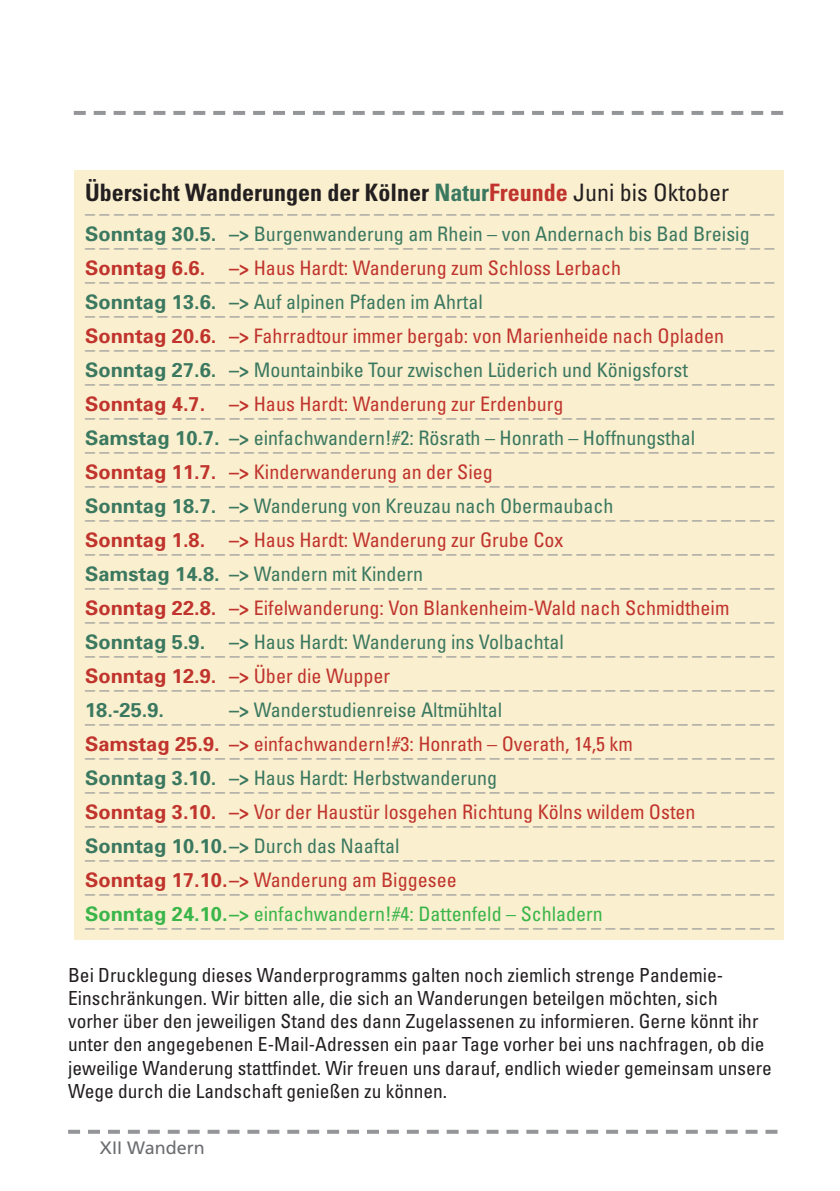
<style>
.page{position:relative;width:840px;height:1191px;background:#fff}
.page>*{position:absolute;margin:0;border:0;box-sizing:border-box;transform-origin:0 0}
.t1{font:700 condensed 24px "Univers";color:#231f20}
.t2{font:condensed 20px/28px "Univers";color:#939598}
.t3{font:condensed 20px/34px "Univers";color:#c0342d}
.t4{font:condensed 20px "Univers";color:#3a7860}
.t5{font:700 20px "Univers";color:#c0342d}
.t6{font:700 20px "Univers";color:#3a7860}
.t7{font:condensed 19.4px/23.2px "Univers";color:#231f20}
.t8{font:18px "Frutiger";color:#6c6d70}
.s1{color:#3a7860}
.s2{color:#c0342d}
.s3{font-weight:400}
.s4{font-weight:700;font-stretch:normal;color:#3a7860}
.s5{font-weight:700;color:#3a7860}
.s6{font-weight:700;font-stretch:normal;color:#c0342d}
.s7{font-weight:700;color:#c0342d}
.s8{font-weight:700}
.s9{font-weight:700;font-stretch:normal;color:#3ab54a}
.s10{font-weight:700;color:#3ab54a}
.s11{color:#3ab54a}
</style>
<div class="page">
<div style="left:74px;top:170px;width:708px;height:769px;background:#faefce"></div>
<svg style="left:74px;top:111px;width:708px;height:4px"></svg>
<svg style="left:68px;top:1129px;width:709px;height:4px"></svg>
<p class="t1" style="left:85px;top:178px;width:645px">Übersicht Wanderungen der Kölner <span class="s1">Natur</span><span class="s2">Freunde</span> <span class="s3">Juni bis Oktober</span></p>
<p class="t2" style="left:85px;top:191px;width:690px">_ _ _ _ _ _ _ _ _ _ _ _ _ _ _ _ _ _ _ _ _ _ _ _ _ _ _ _ _ _ _ _ _ _ _ _ _ _ _ _ _ _ _ _ _ _ _ _<br><span class="s4">Sonntag 30.5.</span> <span class="s5">–&gt;</span> <span class="s1">Burgenwanderung am Rhein – von Andernach bis Bad Breisig</span></p>
<p class="t2" style="left:85px;top:225px;width:690px">_ _ _ _ _ _ _ _ _ _ _ _ _ _ _ _ _ _ _ _ _ _ _ _ _ _ _ _ _ _ _ _ _ _ _ _ _ _ _ _ _ _ _ _ _ _ _ _<br><span class="s6">Sonntag 6.6.</span> <span class="s7">–&gt;</span> <span class="s2">Haus Hardt: Wanderung zum Schloss Lerbach</span></p>
<p class="t2" style="left:85px;top:259px;width:690px">_ _ _ _ _ _ _ _ _ _ _ _ _ _ _ _ _ _ _ _ _ _ _ _ _ _ _ _ _ _ _ _ _ _ _ _ _ _ _ _ _ _ _ _ _ _ _ _<br><span class="s4">Sonntag 13.6.</span> <span class="s5">–&gt;</span> <span class="s1">Auf alpinen Pfaden im Ahrtal</span></p>
<p class="t2" style="left:85px;top:293px;width:690px">_ _ _ _ _ _ _ _ _ _ _ _ _ _ _ _ _ _ _ _ _ _ _ _ _ _ _ _ _ _ _ _ _ _ _ _ _ _ _ _ _ _ _ _ _ _ _ _<br><span class="s6">Sonntag 20.6.</span> <span class="s7">–&gt;</span> <span class="s2">Fahrradtour immer bergab: von Marienheide nach Opladen</span></p>
<p class="t2" style="left:85px;top:327px;width:690px">_ _ _ _ _ _ _ _ _ _ _ _ _ _ _ _ _ _ _ _ _ _ _ _ _ _ _ _ _ _ _ _ _ _ _ _ _ _ _ _ _ _ _ _ _ _ _ _<br><span class="s4">Sonntag 27.6.</span> <span class="s5">–&gt;</span> <span class="s1">Mountainbike Tour zwischen Lüderich und Königsforst</span></p>
<p class="t2" style="left:85px;top:361px;width:690px">_ _ _ _ _ _ _ _ _ _ _ _ _ _ _ _ _ _ _ _ _ _ _ _ _ _ _ _ _ _ _ _ _ _ _ _ _ _ _ _ _ _ _ _ _ _ _ _<br><span class="s6">Sonntag 4.7.</span> <span class="s7">–&gt;</span> <span class="s2">Haus Hardt: Wanderung zur Erdenburg</span></p>
<p class="t2" style="left:85px;top:395px;width:690px">_ _ _ _ _ _ _ _ _ _ _ _ _ _ _ _ _ _ _ _ _ _ _ _ _ _ _ _ _ _ _ _ _ _ _ _ _ _ _ _ _ _ _ _ _ _ _ _<br><span class="s4">Samstag 10.7.</span> <span class="s5">–&gt;</span> <span class="s1">einfachwandern!#2: Rösrath – Honrath – Hoffnungsthal</span></p>
<p class="t2" style="left:85px;top:429px;width:690px">_ _ _ _ _ _ _ _ _ _ _ _ _ _ _ _ _ _ _ _ _ _ _ _ _ _ _ _ _ _ _ _ _ _ _ _ _ _ _ _ _ _ _ _ _ _ _ _<br><span class="s6">Sonntag 11.7.</span> <span class="s7">–&gt;</span> <span class="s2">Kinderwanderung an der Sieg</span></p>
<p class="t2" style="left:85px;top:463px;width:690px">_ _ _ _ _ _ _ _ _ _ _ _ _ _ _ _ _ _ _ _ _ _ _ _ _ _ _ _ _ _ _ _ _ _ _ _ _ _ _ _ _ _ _ _ _ _ _ _<br><span class="s4">Sonntag 18.7.</span> <span class="s5">–&gt;</span> <span class="s1">Wanderung von Kreuzau nach Obermaubach</span></p>
<p class="t2" style="left:85px;top:497px;width:690px">_ _ _ _ _ _ _ _ _ _ _ _ _ _ _ _ _ _ _ _ _ _ _ _ _ _ _ _ _ _ _ _ _ _ _ _ _ _ _ _ _ _ _ _ _ _ _ _<br><span class="s6">Sonntag 1.8.</span> <span class="s7">–&gt;</span> <span class="s2">Haus Hardt: Wanderung zur Grube Cox</span></p>
<p class="t2" style="left:85px;top:531px;width:690px">_ _ _ _ _ _ _ _ _ _ _ _ _ _ _ _ _ _ _ _ _ _ _ _ _ _ _ _ _ _ _ _ _ _ _ _ _ _ _ _ _ _ _ _ _ _ _ _<br><span class="s4">Samstag 14.8.</span> <span class="s5">–&gt;</span> <span class="s1">Wandern mit Kindern</span></p>
<p class="t2" style="left:85px;top:565px;width:690px">_ _ _ _ _ _ _ _ _ _ _ _ _ _ _ _ _ _ _ _ _ _ _ _ _ _ _ _ _ _ _ _ _ _ _ _ _ _ _ _ _ _ _ _ _ _ _ _</p>
<p class="t5" style="left:85px;top:595px;width:133px">Sonntag 22.8.</p>
<p class="t2" style="left:85px;top:599px;width:690px">_ _ _ _ _ _ _ _ _ _ _ _ _ _ _ _ _ _ _ _ _ _ _ _ _ _ _ _ _ _ _ _ _ _ _ _ _ _ _ _ _ _ _ _ _ _ _ _</p>
<p class="t3" style="left:85px;top:590px;width:645px;text-indent:144px"><span class="s8">–&gt;</span> Eifelwanderung: Von Blankenheim-Wald nach Schmidtheim<br><span class="s4">Sonntag 5.9.</span> <span class="s5">–&gt;</span> <span class="s1">Haus Hardt: Wanderung ins Volbachtal</span></p>
<p class="t2" style="left:85px;top:633px;width:690px">_ _ _ _ _ _ _ _ _ _ _ _ _ _ _ _ _ _ _ _ _ _ _ _ _ _ _ _ _ _ _ _ _ _ _ _ _ _ _ _ _ _ _ _ _ _ _ _<br><span class="s6">Sonntag 12.9.</span> <span class="s7">–&gt;</span> <span class="s2">Über die Wupper</span></p>
<p class="t2" style="left:85px;top:667px;width:690px">_ _ _ _ _ _ _ _ _ _ _ _ _ _ _ _ _ _ _ _ _ _ _ _ _ _ _ _ _ _ _ _ _ _ _ _ _ _ _ _ _ _ _ _ _ _ _ _</p>
<p class="t6" style="left:85px;top:697px;width:80px">18.-25.9.</p>
<p class="t4" style="left:229px;top:697px;width:274px"><span class="s8">–&gt;</span> Wanderstudienreise Altmühltal</p>
<p class="t2" style="left:85px;top:701px;width:690px">_ _ _ _ _ _ _ _ _ _ _ _ _ _ _ _ _ _ _ _ _ _ _ _ _ _ _ _ _ _ _ _ _ _ _ _ _ _ _ _ _ _ _ _ _ _ _ _</p>
<p class="t5" style="left:85px;top:731px;width:136px">Samstag 25.9.</p>
<p class="t2" style="left:85px;top:735px;width:690px">_ _ _ _ _ _ _ _ _ _ _ _ _ _ _ _ _ _ _ _ _ _ _ _ _ _ _ _ _ _ _ _ _ _ _ _ _ _ _ _ _ _ _ _ _ _ _ _</p>
<p class="t3" style="left:85px;top:726px;width:549px;text-indent:144px"><span class="s8">–&gt;</span> einfachwandern!#3: Honrath – Overath, 14,5 km<br><span class="s4">Sonntag 3.10.</span> <span class="s5">–&gt;</span> <span class="s1">Haus Hardt: Herbstwanderung</span></p>
<p class="t2" style="left:85px;top:769px;width:690px">_ _ _ _ _ _ _ _ _ _ _ _ _ _ _ _ _ _ _ _ _ _ _ _ _ _ _ _ _ _ _ _ _ _ _ _ _ _ _ _ _ _ _ _ _ _ _ _<br><span class="s6">Sonntag 3.10.</span> <span class="s7">–&gt;</span> <span class="s2">Vor der Haustür losgehen Richtung Kölns wildem Osten</span></p>
<p class="t2" style="left:85px;top:803px;width:690px">_ _ _ _ _ _ _ _ _ _ _ _ _ _ _ _ _ _ _ _ _ _ _ _ _ _ _ _ _ _ _ _ _ _ _ _ _ _ _ _ _ _ _ _ _ _ _ _<br><span class="s4">Sonntag 10.10.</span><span class="s5">–&gt;</span> <span class="s1">Durch das Naaftal</span></p>
<p class="t2" style="left:85px;top:837px;width:690px">_ _ _ _ _ _ _ _ _ _ _ _ _ _ _ _ _ _ _ _ _ _ _ _ _ _ _ _ _ _ _ _ _ _ _ _ _ _ _ _ _ _ _ _ _ _ _ _<br><span class="s6">Sonntag 17.10.</span><span class="s7">–&gt;</span> <span class="s2">Wanderung am Biggesee</span></p>
<p class="t2" style="left:85px;top:871px;width:690px">_ _ _ _ _ _ _ _ _ _ _ _ _ _ _ _ _ _ _ _ _ _ _ _ _ _ _ _ _ _ _ _ _ _ _ _ _ _ _ _ _ _ _ _ _ _ _ _<br><span class="s9">Sonntag 24.10.</span><span class="s10">–&gt;</span> <span class="s11">einfachwandern!#4: Dattenfeld – Schladern</span></p>
<p class="t2" style="left:85px;top:905px;width:690px">_ _ _ _ _ _ _ _ _ _ _ _ _ _ _ _ _ _ _ _ _ _ _ _ _ _ _ _ _ _ _ _ _ _ _ _ _ _ _ _ _ _ _ _ _ _ _ _</p>
<p class="t7" style="left:68px;top:962px;width:705px">Bei Drucklegung dieses Wanderprogramms galten noch ziemlich strenge Pandemie-Einschränkungen. Wir bitten alle, die sich an Wanderungen beteilgen möchten, sich vorher über den jeweiligen Stand des dann Zugelassenen zu informieren. Gerne könnt ihr unter den angegebenen E-Mail-Adressen ein paar Tage vorher bei uns nachfragen, ob die jeweilige Wanderung stattfindet. Wir freuen uns darauf, endlich wieder gemeinsam unsere Wege durch die Landschaft genießen zu können.</p>
<p class="t8" style="left:100px;top:1137px;width:106px">XII Wandern</p>
</div>
